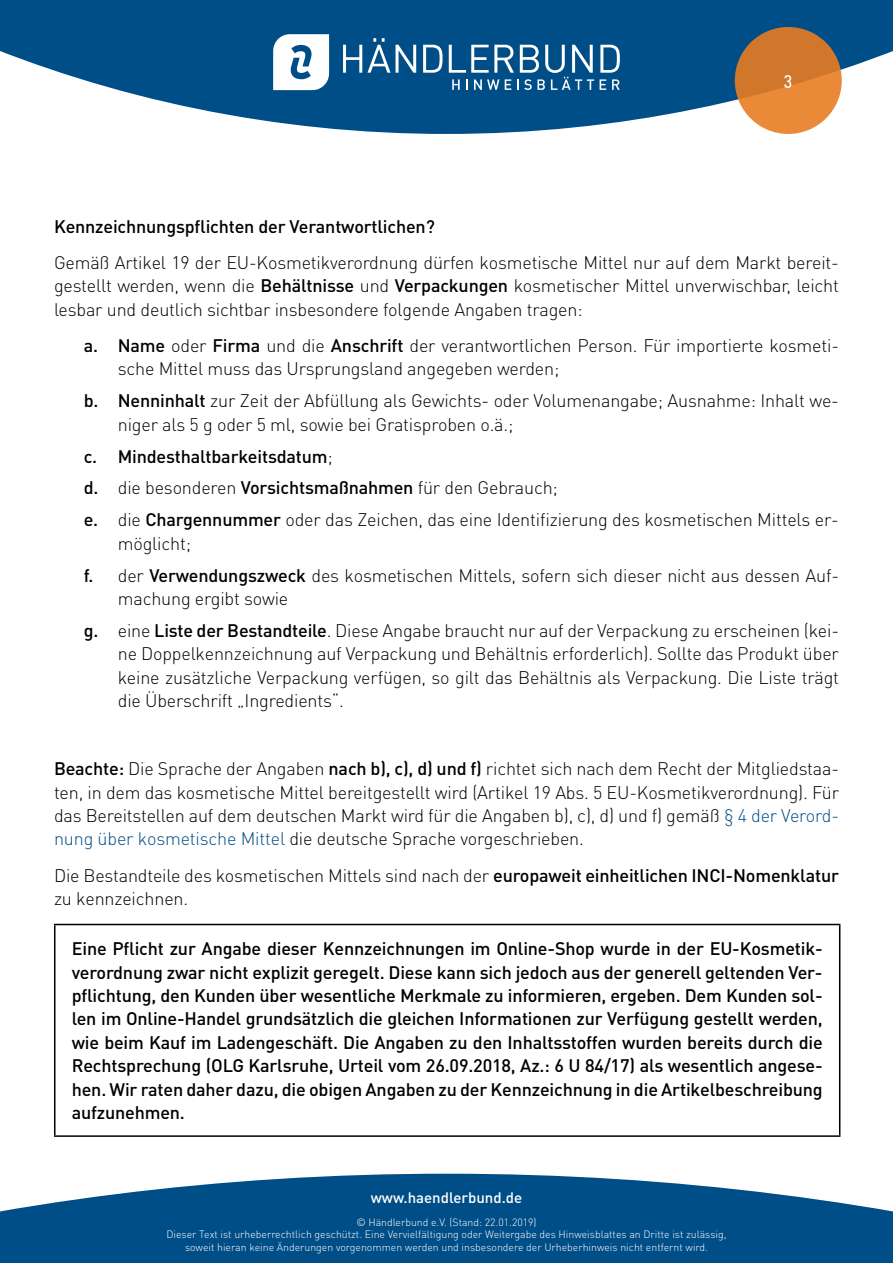
<style>
.page{position:relative;width:893px;height:1263px;background:#fff}
.page>*{position:absolute;margin:0;border:0;box-sizing:border-box;transform-origin:0 0}
.t1{font:300 18px/23.4px "DIN Pro";letter-spacing:-.01em;color:#000}
.t2{font:500 18px/23.4px "DIN Pro";letter-spacing:-.01em;color:#000;text-align:justify}
.t3{font:condensed 18px "Zurich BT";color:#fff}
.t4{font:500 15px "DIN Pro";color:#fff}
.t5{font:300 10.5px/12.6px "DIN Pro";color:#fff;text-align:center}
.s1{font-weight:500}
.s2{color:#004e87}
</style>
<div class="page">
<svg style="left:0;top:0;width:893px;height:134px;fill:#004e87"></svg>
<svg style="left:735px;top:27px;width:107px;height:107px;background:#da7f31"></svg>
<svg style="left:343px;top:38px;width:47px;height:35px"></svg>
<svg style="left:396px;top:45px;width:20px;height:28px"></svg>
<svg style="left:423px;top:45px;width:20px;height:28px"></svg>
<svg style="left:600px;top:45px;width:20px;height:28px"></svg>
<svg style="left:449px;top:45px;width:145px;height:45px"></svg>
<svg style="left:600px;top:79px;width:6px;height:11px"></svg>
<svg style="left:612px;top:79px;width:8px;height:11px"></svg>
<svg style="left:273px;top:34px;width:56px;height:56px"></svg>
<svg style="left:0;top:1174px;width:893px;height:89px;background:#226697"></svg>
<hr style="left:54px;top:924px;width:786px;height:1px;background:#000">
<hr style="left:54px;top:925px;width:2px;height:210px;background:#000">
<hr style="left:839px;top:925px;width:1px;height:210px;background:#000">
<hr style="left:54px;top:1135px;width:786px;height:2px;background:#000">
<p class="t3" style="left:784px;top:71px;width:10px">3</p>
<p class="t2" style="left:54px;top:214px;width:382px">Kennzeichnungspflichten der Verantwortlichen?</p>
<p class="t1" style="left:54px;top:250px;width:786px;text-align:justify">Gemäß Artikel 19 der EU-Kosmetikverordnung dürfen kosmetische Mittel nur auf dem Markt bereit&shy;gestellt werden, wenn die <span class="s1">Behältnisse</span> und <span class="s1">Verpackungen</span> kosmetischer Mittel unverwischbar, leicht lesbar und deutlich sichtbar insbesondere folgende Angaben tragen:</p>
<p class="t1" style="left:118px;top:333px;width:723px;text-indent:-34px"><span class="s1">a. Name</span> oder <span class="s1">Firma</span> und die <span class="s1">Anschrift</span> der verantwortlichen Person. Für importierte kosmeti&shy;sche Mittel muss das Ursprungsland angegeben werden;</p>
<p class="t1" style="left:118px;top:388px;width:723px;text-indent:-34px"><span class="s1">b. Nenninhalt</span> zur Zeit der Abfüllung als Gewichts- oder Volumenangabe; Ausnahme: Inhalt we&shy;niger als 5 g oder 5 ml, sowie bei Gratisproben o.ä.;</p>
<p class="t1" style="left:84px;top:439px;width:757px;line-height:32px"><span class="s1">c. Mindesthaltbarkeitsdatum</span>;<br><span class="s1">d.</span> die besonderen <span class="s1">Vorsichtsmaßnahmen</span> für den Gebrauch;<br><span class="s1">e.</span> die <span class="s1">Chargennummer</span> oder das Zeichen, das eine Identifizierung des kosmetischen Mittels er-</p>
<p class="t1" style="left:84px;top:526px;width:757px;line-height:32px;text-indent:34px">möglicht;<br><span class="s1">f.</span> der <span class="s1">Verwendungszweck</span> des kosmetischen Mittels, sofern sich dieser nicht aus dessen Auf-</p>
<p class="t1" style="left:84px;top:582px;width:757px;line-height:32px;text-indent:34px">machung ergibt sowie<br><span class="s1">g.</span> eine <span class="s1">Liste der Bestandteile</span>. Diese Angabe braucht nur auf der Verpackung zu erscheinen (kei-</p>
<p class="t1" style="left:118px;top:641px;width:723px;text-align:justify">ne Doppelkennzeichnung auf Verpackung und Behältnis erforderlich). Sollte das Produkt über keine zusätzliche Verpackung verfügen, so gilt das Behältnis als Verpackung. Die Liste trägt die Überschrift „Ingredients“.</p>
<p class="t1" style="left:54px;top:756px;width:786px;text-align:justify"><span class="s1">Beachte:</span> Die Sprache der Angaben <span class="s1">nach b), c), d) und f)</span> richtet sich nach dem Recht der Mitgliedstaa&shy;ten, in dem das kosmetische Mittel bereitgestellt wird (Artikel 19 Abs. 5 EU-Kosmetikverordnung). Für das Bereitstellen auf dem deutschen Markt wird für die Angaben b), c), d) und f) gemäß <span class="s2">§ 4 der Verord&shy;nung über kosmetische Mittel</span> die deutsche Sprache vorgeschrieben.</p>
<p class="t1" style="left:54px;top:863px;width:786px">Die Bestandteile des kosmetischen Mittels sind nach der <span class="s1">europaweit einheitlichen INCI-Nomenklatur </span>zu kennzeichnen.</p>
<p class="t2" style="left:72px;top:936px;width:752px">Eine Pflicht zur Angabe dieser Kennzeichnungen im Online-Shop wurde in der EU-Kosmetik&shy;verordnung zwar nicht explizit geregelt. Diese kann sich jedoch aus der generell geltenden Ver&shy;pflichtung, den Kunden über wesentliche Merkmale zu informieren, ergeben. Dem Kunden sol&shy;len im Online-Handel grundsätzlich die gleichen Informationen zur Verfügung gestellt werden, wie beim Kauf im Ladengeschäft. Die Angaben zu den Inhaltsstoffen wurden bereits durch die Rechtsprechung (OLG Karlsruhe, Urteil vom 26.09.2018, Az.: 6 U 84/17) als wesentlich angese&shy;hen. Wir raten daher dazu, die obigen Angaben zu der Kennzeichnung in die Artikelbeschreibung aufzunehmen.</p>
<p class="t4" style="left:371px;top:1187px;width:153px">www.haendlerbund.de</p>
<p class="t5" style="left:166px;top:1215px;width:562px">© Händlerbund e.V. (Stand: 22.01.2019)<br>Dieser Text ist urheberrechtlich geschützt. Eine Vervielfältigung oder Weitergabe des Hinweisblattes an Dritte ist zulässig, soweit hieran keine Änderungen vorgenommen werden und insbesondere der Urheberhinweis nicht entfernt wird.</p>
</div>
